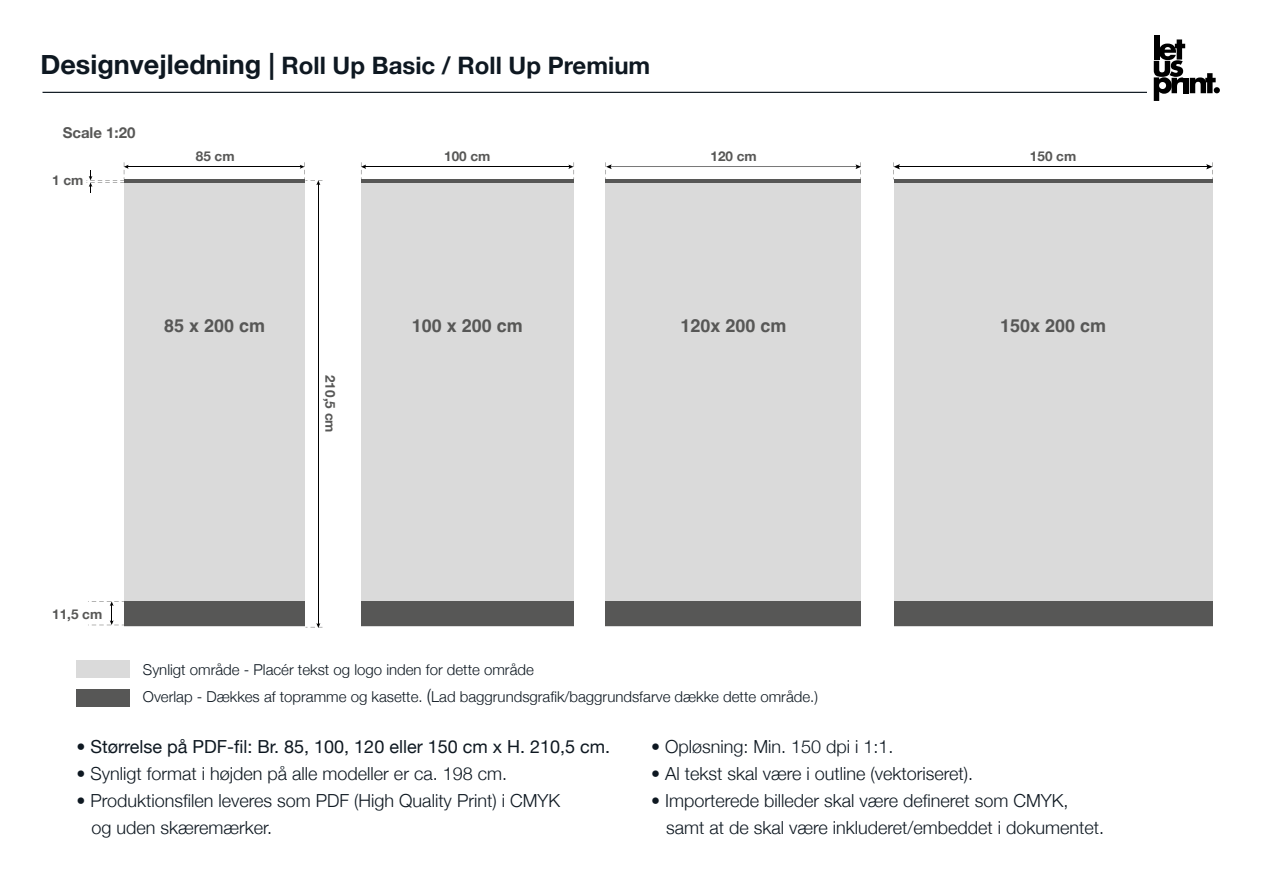
<style>
.page{position:relative;width:1263px;height:893px;background:#fff}
.page>*{position:absolute;margin:0;border:0;box-sizing:border-box;transform-origin:0 0}
.t1{font:700 24px "Helvetica Neue";color:#0e1821}
.t2{font:300 18px/27px "Helvetica Neue";color:#0e1821}
.t3{font:18px "Helvetica Neue";color:#0e1821}
.t4{font:700 18px "Helvetica";color:#575756}
.t5{font:300 15px/27px "Helvetica Neue";color:#0e1821}
.t6{font:700 15px "Helvetica Neue";color:#575756}
.t7{font:700 13.5px "Helvetica Neue";color:#575756}
.s1{font-size:27px}
.s2{font-size:18px}
.s3{font-weight:300}
</style>
<div class="page">
<div style="left:361px;top:179px;width:213px;height:448px;background:#dadada"></div>
<hr style="left:361px;top:179px;width:213px;height:3px;background:#575756">
<div style="left:361px;top:601px;width:213px;height:25px;background:#575756"></div>
<div style="left:605px;top:179px;width:256px;height:448px;background:#dadada"></div>
<hr style="left:605px;top:179px;width:256px;height:3px;background:#575756">
<div style="left:605px;top:601px;width:256px;height:25px;background:#575756"></div>
<div style="left:894px;top:179px;width:318px;height:448px;background:#dadada"></div>
<hr style="left:894px;top:179px;width:318px;height:3px;background:#575756">
<div style="left:894px;top:601px;width:318px;height:25px;background:#575756"></div>
<div style="left:124px;top:179px;width:181px;height:448px;background:#dadada"></div>
<hr style="left:124px;top:179px;width:181px;height:3px;background:#575756">
<div style="left:124px;top:601px;width:181px;height:25px;background:#575756"></div>
<hr style="left:127px;top:167px;width:174px;height:1px;background:#000">
<hr style="left:364px;top:166px;width:206px;height:1px;background:#000">
<hr style="left:610px;top:166px;width:247px;height:1px;background:#000">
<hr style="left:898px;top:166px;width:310px;height:1px;background:#000">
<hr style="left:318px;top:184px;width:1px;height:441px;background:#000">
<svg style="left:88px;top:601px;width:36px;height:25px"></svg>
<svg style="left:305px;top:623px;width:17px;height:5px"></svg>
<hr style="left:43px;top:92px;width:1176px;height:1px;background:#0e1821">
<div style="left:1147px;top:35px;width:116px;height:76px;background:#fff"></div>
<div style="left:1154px;top:35px;width:5px;height:25px;background:#000"></div>
<svg style="left:1154px;top:39px;width:66px;height:62px"></svg>
<svg style="left:86px;top:162px;width:43px;height:31px"></svg>
<svg style="left:300px;top:162px;width:22px;height:23px"></svg>
<svg style="left:361px;top:162px;width:5px;height:17px"></svg>
<svg style="left:568px;top:162px;width:6px;height:17px"></svg>
<svg style="left:605px;top:162px;width:7px;height:17px"></svg>
<svg style="left:855px;top:162px;width:6px;height:17px"></svg>
<svg style="left:893px;top:162px;width:7px;height:17px"></svg>
<svg style="left:1206px;top:162px;width:7px;height:17px"></svg>
<div style="left:77px;top:660px;width:53px;height:18px;background:#dadada"></div>
<div style="left:77px;top:689px;width:53px;height:18px;background:#575756"></div>
<h1 class="t1" style="left:40px;top:47px;width:611px"><span class="s1">Designvejledning |</span> Roll Up Basic / Roll Up Premium</h1>
<p class="t6" style="left:63px;top:121px;width:74px">Scale 1:20</p>
<p class="t7" style="left:52px;top:170px;width:33px">1 cm</p>
<p class="t7" style="left:196px;top:146px;width:40px">85 cm</p>
<p class="t7" style="left:444px;top:146px;width:48px">100 cm</p>
<p class="t7" style="left:710px;top:146px;width:48px">120 cm</p>
<p class="t7" style="left:1030px;top:146px;width:48px">150 cm</p>
<p class="t4" style="left:164px;top:315px;width:103px">85 x 200 cm</p>
<p class="t4" style="left:412px;top:315px;width:113px">100 x 200 cm</p>
<p class="t4" style="left:680px;top:315px;width:108px">120x 200 cm</p>
<p class="t4" style="left:1000px;top:315px;width:108px">150x 200 cm</p>
<p class="t7" style="left:341px;top:375px;width:59px;rotate:90deg">210,5 cm</p>
<p class="t7" style="left:52px;top:604px;width:52px">11,5 cm</p>
<p class="t5" style="left:143px;top:655px;width:677px">Synligt område - Placér tekst og logo inden for dette område<br>Overlap - Dækkes af topramme og kasette. <span class="s2">(</span>Lad baggrundsgrafik/baggrundsfarve dække dette område.)</p>
<p class="t3" style="left:77px;top:733px;width:535px"><span class="s3">•</span> Størrelse på PDF-fil: Br. 85, 100, 120 eller 150 cm x H. 210,5 cm.</p>
<p class="t2" style="left:77px;top:758px;width:432px">• Synligt format i højden på alle modeller er ca. 198 cm.</p>
<p class="t2" style="left:92px;top:785px;width:470px;text-indent:-15px">• Produktionsfilen leveres som PDF (High Quality Print) i CMYK og uden skæremærker.</p>
<p class="t2" style="left:651px;top:731px;width:244px">• Opløsning: Min. 150 dpi i 1:1.</p>
<p class="t2" style="left:651px;top:758px;width:324px">• Al tekst skal være i outline (vektoriseret).</p>
<p class="t2" style="left:666px;top:785px;width:440px;text-indent:-15px">• Importerede billeder skal være defineret som CMYK, samt at de skal være inkluderet/embeddet i dokumentet.</p>
</div>
